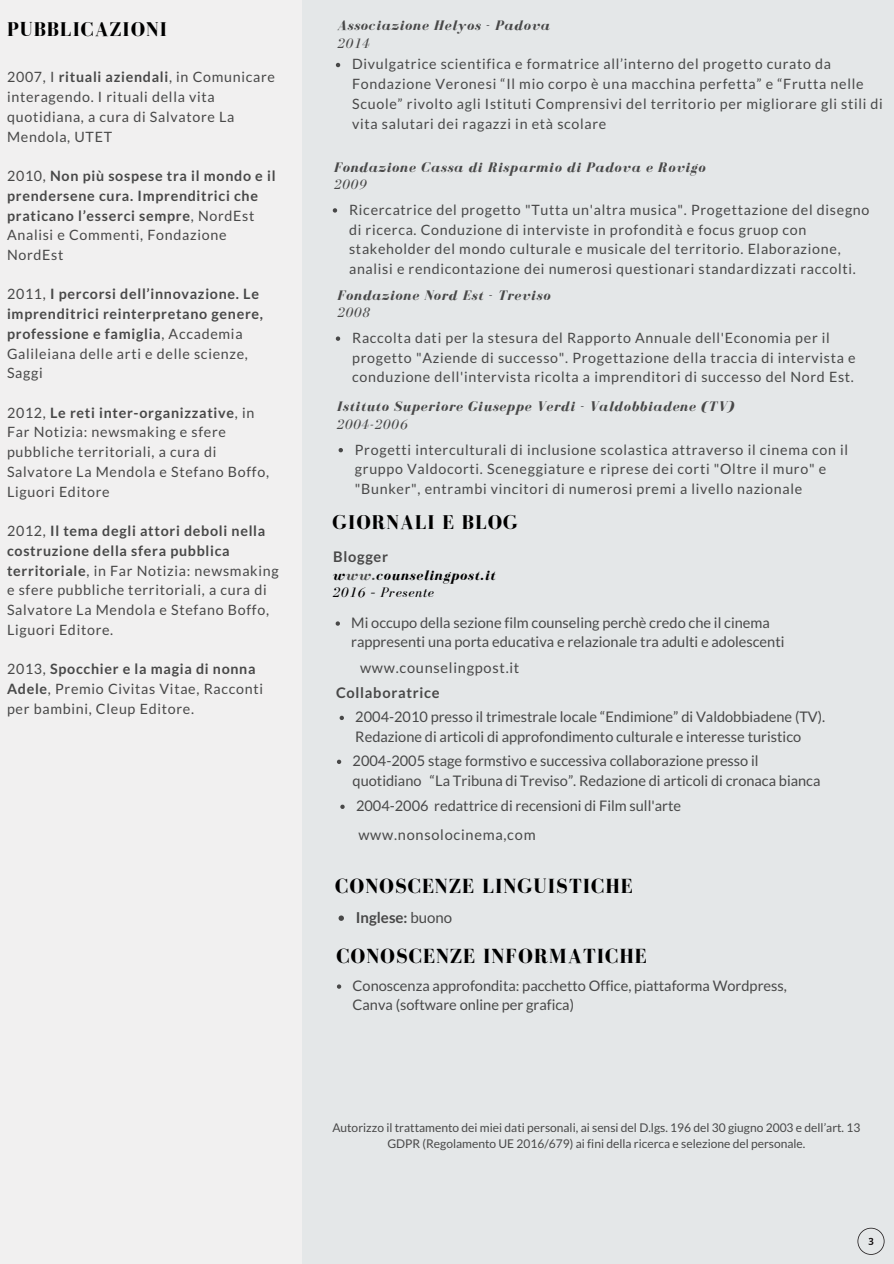
<style>
.page{position:relative;width:894px;height:1264px;background:#fff}
.page>*{position:absolute;margin:0;border:0;box-sizing:border-box;transform-origin:0 0}
.t1{font:700 21px "Bodoni FLF";letter-spacing:.05em;color:#000}
.t2{font:700 20.4px "Bodoni FLF";letter-spacing:.05em;color:#000}
.t3{font:700 15px "Lato";color:#484848}
.t4{font:14.55px/19.5px "Lato";color:#484848}
.t5{font:700 14.55px "Lato";letter-spacing:.05em;color:#484848}
.t6{font:14.55px "Lato";letter-spacing:.05em;color:#484848}
.t7{font:14.25px/19.6px "Lato";letter-spacing:.05em;color:#484848}
.t8{font:700 14.25px/19.6px "Lato";letter-spacing:.05em;color:#484848}
.t9{font:italic 700 14.25px "Bodoni FLF";letter-spacing:.05em;color:#484848}
.t10{font:italic 700 14.25px/17.5px "Bodoni FLF";letter-spacing:.05em;color:#000}
.t11{font:italic 14.25px "Bodoni FLF";letter-spacing:.05em;color:#484848}
.t12{font:12px/15.8px "Lato";color:#484848;text-align:center}
.s1{font-weight:700}
.s2{font-weight:400}
.s3{color:#484848}
</style>
<div class="page">
<div style="left:0;top:0;width:893px;height:1263px;background:#f1f0f0"></div>
<div style="left:302px;top:0;width:591px;height:1263px;background:#e4e7e8"></div>
<svg style="left:338px;top:915px;width:6px;height:5px"></svg>
<svg style="left:337px;top:984px;width:4px;height:4px"></svg>
<svg style="left:857px;top:1227px;width:27px;height:27px"></svg>
<svg style="left:336px;top:336px;width:4px;height:5px"></svg>
<svg style="left:333px;top:208px;width:4px;height:5px"></svg>
<svg style="left:336px;top:63px;width:4px;height:4px"></svg>
<svg style="left:335px;top:621px;width:5px;height:4px"></svg>
<svg style="left:339px;top:715px;width:5px;height:5px"></svg>
<svg style="left:337px;top:759px;width:4px;height:5px"></svg>
<svg style="left:340px;top:804px;width:4px;height:5px"></svg>
<svg style="left:338px;top:448px;width:5px;height:4px"></svg>
<h2 class="t2" style="left:7px;top:18px;width:161px">PUBBLICAZIONI</h2>
<p class="t7" style="left:7px;top:67px;width:269px">2007, I <span class="s1">rituali aziendali</span>, in Comunicare interagendo. I rituali della vita quotidiana, a cura di Salvatore La<br>Mendola, UTET</p>
<p class="t8" style="left:7px;top:166px;width:270px"><span class="s2">2010,</span> Non più sospese tra il mondo e il prendersene cura. Imprenditrici che praticano l’esserci sempre<span class="s2">, NordEst<br>Analisi e Commenti, Fondazione<br>NordEst</span></p>
<p class="t8" style="left:7px;top:284px;width:257px"><span class="s2">2011,</span> I percorsi dell’innovazione. Le imprenditrici reinterpretano genere, professione e famiglia<span class="s2">, Accademia<br>Galileiana delle arti e delle scienze,<br>Saggi</span></p>
<p class="t7" style="left:7px;top:402px;width:263px">2012, <span class="s1">Le reti inter-organizzative</span>, in<br>Far Notizia: newsmaking e sfere pubbliche territoriali, a cura di<br>Salvatore La Mendola e Stefano Boffo,<br>Liguori Editore</p>
<p class="t7" style="left:7px;top:520px;width:273px">2012, <span class="s1">Il tema degli attori deboli nella costruzione della sfera pubblica territoriale</span>, in Far Notizia: newsmaking e sfere pubbliche territoriali, a cura di Salvatore La Mendola e Stefano Boffo, Liguori Editore.</p>
<p class="t7" style="left:7px;top:658px;width:257px">2013, <span class="s1">Spocchier e la magia di nonna<br>Adele</span>, Premio Civitas Vitae, Racconti per bambini, Cleup Editore.</p>
<p class="t9" style="left:337px;top:18px;width:214px">Associazione Helyos - Padova</p>
<p class="t11" style="left:337px;top:36px;width:34px">2014</p>
<p class="t7" style="left:352px;top:54px;width:532px">Divulgatrice scientifica e formatrice all’interno del progetto curato da Fondazione Veronesi “Il mio corpo è una macchina perfetta” e “Frutta nelle Scuole” rivolto agli Istituti Comprensivi del territorio per migliorare gli stili di vita salutari dei ragazzi in età scolare</p>
<p class="t9" style="left:333px;top:159px;width:373px">Fondazione Cassa di Risparmio di Padova e Rovigo</p>
<p class="t11" style="left:333px;top:177px;width:34px">2009</p>
<p class="t7" style="left:349px;top:199px;width:522px">Ricercatrice del progetto "Tutta un'altra musica". Progettazione del disegno di ricerca. Conduzione di interviste in profondità e focus gruop con stakeholder del mondo culturale e musicale del territorio. Elaborazione, analisi e rendicontazione dei numerosi questionari standardizzati raccolti.</p>
<p class="t9" style="left:337px;top:287px;width:215px">Fondazione Nord Est - Treviso</p>
<p class="t11" style="left:337px;top:305px;width:34px">2008</p>
<p class="t7" style="left:352px;top:328px;width:505px">Raccolta dati per la stesura del Rapporto Annuale dell'Economia per il progetto "Aziende di successo". Progettazione della traccia di intervista e conduzione dell'intervista ricolta a imprenditori di successo del Nord Est.</p>
<p class="t9" style="left:336px;top:399px;width:399px">Istituto Superiore Giuseppe Verdi - Valdobbiadene (TV)</p>
<p class="t11" style="left:336px;top:416px;width:72px">2004-2006</p>
<p class="t7" style="left:355px;top:439px;width:494px">Progetti interculturali di inclusione scolastica attraverso il cinema con il gruppo Valdocorti. Sceneggiature e riprese dei corti "Oltre il muro" e "Bunker", entrambi vincitori di numerosi premi a livello nazionale</p>
<h2 class="t2" style="left:332px;top:511px;width:187px">GIORNALI E BLOG</h2>
<p class="t5" style="left:333px;top:547px;width:56px">Blogger</p>
<p class="t10" style="left:332px;top:566px;width:164px">w<span class="s3">ww.</span>counselingpost.it<br><span class="s2">2016 – Presente</span></p>
<p class="t4" style="left:351px;top:612px;width:434px">Mi occupo della sezione film counseling perchè credo che il cinema rappresenti una porta educativa e relazionale tra adulti e adolescenti</p>
<p class="t5" style="left:336px;top:683px;width:105px">Collaboratrice</p>
<p class="t4" style="left:355px;top:707px;width:471px">2004-2010 presso il trimestrale locale “Endimione” di Valdobbiadene (TV).<br>Redazione di articoli di approfondimento culturale e interesse turistico</p>
<p class="t4" style="left:352px;top:750px;width:469px">2004-2005 stage formstivo e successiva collaborazione presso il quotidiano “La Tribuna di Treviso”. Redazione di articoli di cronaca bianca</p>
<p class="t4" style="left:356px;top:791px;width:326px;line-height:29.1px">2004-2006 redattrice di recensioni di Film sull'arte www.nonsolocinema,com</p>
<p class="t6" style="left:360px;top:658px;width:161px">www.counselingpost.it</p>
<h1 class="t1" style="left:335px;top:875px;width:299px">CONOSCENZE LINGUISTICHE</h1>
<p class="t3" style="left:356px;top:908px;width:98px">Inglese: <span class="s2">buono</span></p>
<h1 class="t1" style="left:336px;top:944px;width:312px">CONOSCENZE INFORMATICHE</h1>
<p class="t4" style="left:352px;top:975px;width:435px">Conoscenza approfondita: pacchetto Office, piattaforma Wordpress,<br>Canva (software online per grafica)</p>
<p class="t12" style="left:332px;top:1119px;width:529px">Autorizzo il trattamento dei miei dati personali, ai sensi del D.lgs. 196 del 30 giugno 2003 e dell’art. 13<br>GDPR (Regolamento UE 2016/679) ai fini della ricerca e selezione del personale.</p>
</div>
